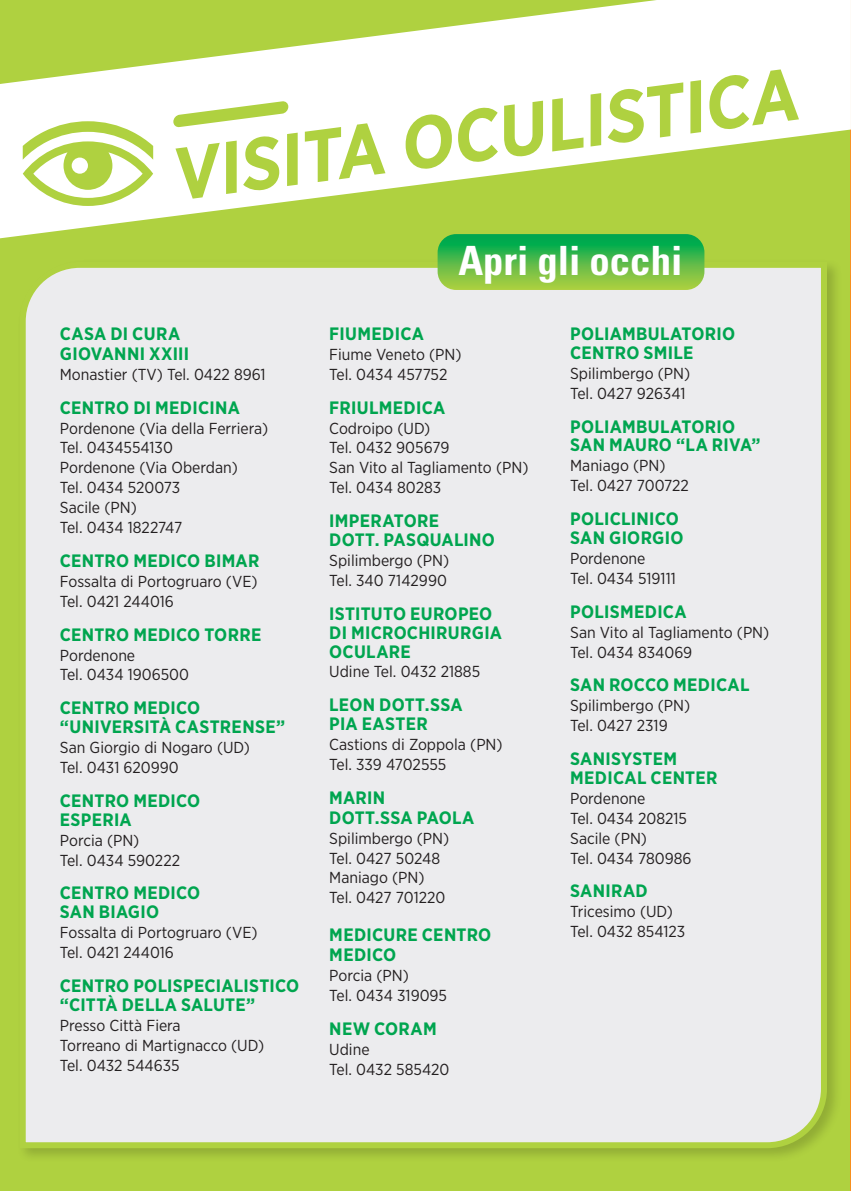
<style>
.page{position:relative;width:851px;height:1191px;background:#fff}
.page>*{position:absolute;margin:0;border:0;box-sizing:border-box;transform-origin:0 0}
.t1{font:700 73.6px "Gotham Narrow";color:#afd140}
.t2{font:700 condensed 40.2px "Univers LT Std";color:#fff}
.t3{font:700 18px/19px "Gotham Narrow";letter-spacing:.015em;color:#00a54f}
.t4{font:16px/20px "Gotham Narrow";color:#231f20}
</style>
<div class="page">
<div style="left:0;top:0;width:850px;height:1191px;background:#afd140"></div>
<svg style="left:0;top:0;width:850px;height:238px;fill:#fff"></svg>
<div style="left:17px;top:259px;width:825px;height:904px;background:#231f20;opacity:.2"></div>
<div style="left:17px;top:259px;width:812px;height:892px;background:#ececee"></div>
<svg style="left:437px;top:234px;width:267px;height:56px;background:#54bb4a"></svg>
<svg style="left:173px;top:101px;width:115px;height:26px"></svg>
<svg style="left:23px;top:121px;width:130px;height:85px"></svg>
<p class="t1" style="left:165px;top:126px;width:632px;rotate:-7deg">VISITA OCULISTICA</p>
<p class="t3" style="left:60px;top:323px;width:131px;line-height:19.8px">CASA DI CURA<br>GIOVANNI XXIII</p>
<p class="t4" style="left:60px;top:364px;width:207px">Monastier (TV) Tel. 0422 8961</p>
<p class="t3" style="left:60px;top:398px;width:181px">CENTRO DI MEDICINA</p>
<p class="t4" style="left:60px;top:417px;width:210px">Pordenone (Via della Ferriera)<br>Tel. 0434554130<br>Pordenone (Via Oberdan)<br>Tel. 0434 520073<br>Sacile (PN)<br>Tel. 0434 1822747</p>
<p class="t3" style="left:60px;top:551px;width:201px">CENTRO MEDICO BIMAR</p>
<p class="t4" style="left:60px;top:571px;width:199px">Fossalta di Portogruaro (VE)<br>Tel. 0421 244016</p>
<p class="t3" style="left:60px;top:624px;width:203px">CENTRO MEDICO TORRE</p>
<p class="t4" style="left:60px;top:644px;width:131px">Pordenone<br>Tel. 0434 1906500</p>
<p class="t3" style="left:60px;top:698px;width:227px">CENTRO MEDICO “UNIVERSITÀ CASTRENSE”</p>
<p class="t4" style="left:60px;top:737px;width:192px">San Giorgio di Nogaro (UD)<br>Tel. 0431 620990</p>
<p class="t3" style="left:60px;top:791px;width:142px">CENTRO MEDICO<br>ESPERIA</p>
<p class="t4" style="left:60px;top:829px;width:122px">Porcia (PN)<br>Tel. 0434 590222</p>
<p class="t3" style="left:60px;top:883px;width:142px">CENTRO MEDICO<br>SAN BIAGIO</p>
<p class="t4" style="left:60px;top:922px;width:199px">Fossalta di Portogruaro (VE)<br>Tel. 0421 244016</p>
<p class="t3" style="left:60px;top:976px;width:241px">CENTRO POLISPECIALISTICO “CITTÀ DELLA SALUTE”</p>
<p class="t4" style="left:60px;top:1014px;width:206px">Presso Città Fiera<br>Torreano di Martignacco (UD)<br>Tel. 0432 544635</p>
<p class="t2" style="left:458px;top:236px;width:225px">Apri gli occhi</p>
<p class="t3" style="left:329px;top:324px;width:96px">FIUMEDICA</p>
<p class="t4" style="left:329px;top:344px;width:134px">Fiume Veneto (PN)<br>Tel. 0434 457752</p>
<p class="t3" style="left:329px;top:398px;width:118px">FRIULMEDICA</p>
<p class="t4" style="left:329px;top:417px;width:201px">Codroipo (UD)<br>Tel. 0432 905679<br>San Vito al Tagliamento (PN)<br>Tel. 0434 80283</p>
<p class="t3" style="left:329px;top:511px;width:167px">IMPERATORE<br>DOTT. PASQUALINO</p>
<p class="t4" style="left:329px;top:550px;width:121px">Spilimbergo (PN)<br>Tel. 340 7142990</p>
<p class="t3" style="left:329px;top:603px;width:174px">ISTITUTO EUROPEO<br>DI MICROCHIRURGIA<br>OCULARE</p>
<p class="t4" style="left:329px;top:661px;width:152px">Udine Tel. 0432 21885</p>
<p class="t3" style="left:329px;top:695px;width:135px">LEON DOTT.SSA<br>PIA EASTER</p>
<p class="t4" style="left:329px;top:734px;width:175px">Castions di Zoppola (PN)<br>Tel. 339 4702555</p>
<p class="t3" style="left:329px;top:787px;width:147px;line-height:19.8px">MARIN<br>DOTT.SSA PAOLA</p>
<p class="t4" style="left:329px;top:827px;width:121px">Spilimbergo (PN)<br>Tel. 0427 50248<br>Maniago (PN)<br>Tel. 0427 701220</p>
<p class="t3" style="left:329px;top:924px;width:163px;line-height:19.8px">MEDICURE CENTRO<br>MEDICO</p>
<p class="t4" style="left:329px;top:965px;width:119px">Porcia (PN)<br>Tel. 0434 319095</p>
<p class="t3" style="left:329px;top:1018px;width:109px">NEW CORAM</p>
<p class="t4" style="left:329px;top:1038px;width:122px">Udine<br>Tel. 0432 585420</p>
<p class="t3" style="left:570px;top:324px;width:166px">POLIAMBULATORIO<br>CENTRO SMILE</p>
<p class="t4" style="left:570px;top:363px;width:121px">Spilimbergo (PN)<br>Tel. 0427 926341</p>
<p class="t3" style="left:570px;top:416px;width:192px">POLIAMBULATORIO<br>SAN MAURO “LA RIVA”</p>
<p class="t4" style="left:570px;top:455px;width:120px">Maniago (PN)<br>Tel. 0427 700722</p>
<p class="t3" style="left:570px;top:509px;width:115px">POLICLINICO<br>SAN GIORGIO</p>
<p class="t4" style="left:570px;top:548px;width:107px">Pordenone<br>Tel. 0434 519111</p>
<p class="t3" style="left:570px;top:601px;width:118px">POLISMEDICA</p>
<p class="t4" style="left:570px;top:621px;width:201px">San Vito al Tagliamento (PN)<br>Tel. 0434 834069</p>
<p class="t3" style="left:570px;top:675px;width:181px">SAN ROCCO MEDICAL</p>
<p class="t4" style="left:570px;top:695px;width:121px">Spilimbergo (PN)<br>Tel. 0427 2319</p>
<p class="t3" style="left:570px;top:749px;width:149px">SANISYSTEM<br>MEDICAL CENTER</p>
<p class="t4" style="left:570px;top:788px;width:123px">Pordenone<br>Tel. 0434 208215<br>Sacile (PN)<br>Tel. 0434 780986</p>
<p class="t3" style="left:570px;top:881px;width:79px">SANIRAD</p>
<p class="t4" style="left:570px;top:901px;width:117px">Tricesimo (UD)<br>Tel. 0432 854123</p>
</div>
